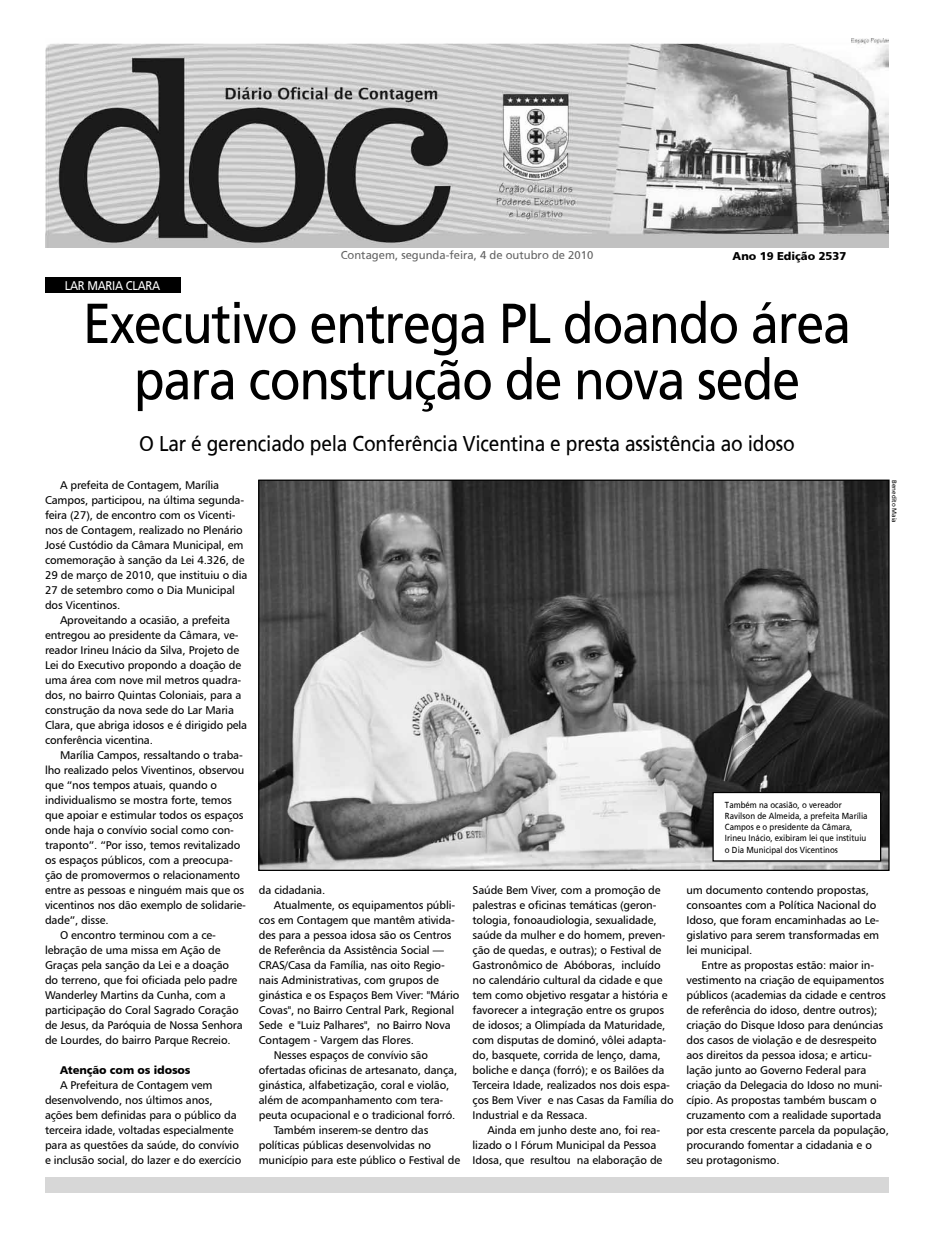
<style>
.page{position:relative;width:934px;height:1238px;background:#fff}
.page>*{position:absolute;margin:0;border:0;box-sizing:border-box;transform-origin:0 0}
.t1{font:56.25px/56.2px "Frutiger";letter-spacing:-.025em;color:#000;text-align:center;scale:.9 1}
.t2{font:21.25px "Frutiger";letter-spacing:-.01em;color:#000;scale:.9 1}
.t3{font:12.5px "Frutiger";letter-spacing:-.025em;color:#fff;scale:.9 1}
.t4{font:11.25px/15px "Humanist 777 BT Roman B";letter-spacing:-.01em;color:#000}
.t5{font:11.25px "Frutiger";color:#636363}
.t6{font:11.25px "Humanist 777 BT Black B";letter-spacing:-.01em;color:#000}
.t7{font:900 11.25px "Frutiger";color:#000}
.t8{font:8.75px/11.2px "Frutiger";color:#000;scale:.9 1}
.t9{font:6.25px "Frutiger";color:#000}
</style>
<div class="page">
<div style="left:45px;top:1178px;width:844px;height:14px;background:#d7d7d7"></div>
<img style="left:260px;top:481px;width:627px;height:388px">
<img style="left:45px;top:38px;width:844px;height:209px">
<div style="left:45px;top:278px;width:135px;height:14px;background:#000"></div>
<div style="left:713px;top:792px;width:167px;height:69px;background:#fff"></div>
<div style="left:712px;top:792px;width:169px;height:69px;border:1px solid #000"></div>
<p class="t3" style="left:65px;top:278px;width:108px">LAR MARIA CLARA</p>
<p class="t5" style="left:341px;top:248px;width:254px">Contagem, segunda-feira, 4 de outubro de 2010</p>
<p class="t7" style="left:732px;top:249px;width:115px">Ano 19 Edição 2537</p>
<h1 class="t1" style="left:83px;top:295px;width:855px">Executivo entrega PL doando área para construção de nova sede</h1>
<h2 class="t2" style="left:139px;top:431px;width:730px">O Lar é gerenciado pela Conferência Vicentina e presta assistência ao idoso</h2>
<p class="t4" style="left:60px;top:477px;width:161px">A prefeita de Contagem, Marília</p>
<p class="t4" style="left:45px;top:492px;width:201px">Campos, participou, na última segunda-</p>
<p class="t4" style="left:45px;top:507px;width:192px">feira (27), de encontro com os Vicenti-</p>
<p class="t4" style="left:45px;top:522px;width:199px">nos de Contagem, realizado no Plenário</p>
<p class="t4" style="left:45px;top:537px;width:200px">José Custódio da Câmara Municipal, em</p>
<p class="t4" style="left:45px;top:552px;width:201px">comemoração à sanção da Lei 4.326, de</p>
<p class="t4" style="left:45px;top:567px;width:204px">29 de março de 2010, que instituiu o dia</p>
<p class="t4" style="left:45px;top:582px;width:191px">27 de setembro como o Dia Municipal</p>
<p class="t4" style="left:45px;top:597px;width:77px">dos Vicentinos.</p>
<p class="t4" style="left:60px;top:612px;width:172px">Aproveitando a ocasião, a prefeita</p>
<p class="t4" style="left:45px;top:627px;width:195px">entregou ao presidente da Câmara, ve-</p>
<p class="t4" style="left:45px;top:642px;width:196px">reador Irineu Inácio da Silva, Projeto de</p>
<p class="t4" style="left:45px;top:657px;width:198px">Lei do Executivo propondo a doação de</p>
<p class="t4" style="left:45px;top:672px;width:198px">uma área com nove mil metros quadra-</p>
<p class="t4" style="left:45px;top:687px;width:198px">dos, no bairro Quintas Coloniais, para a</p>
<p class="t4" style="left:45px;top:702px;width:190px">construção da nova sede do Lar Maria</p>
<p class="t4" style="left:45px;top:717px;width:204px">Clara, que abriga idosos e é dirigido pela</p>
<p class="t4" style="left:45px;top:732px;width:109px">conferência vicentina.</p>
<p class="t4" style="left:60px;top:747px;width:184px">Marília Campos, ressaltando o traba-</p>
<p class="t4" style="left:45px;top:762px;width:201px">lho realizado pelos Viventinos, observou</p>
<p class="t4" style="left:45px;top:777px;width:174px">que “nos tempos atuais, quando o</p>
<p class="t4" style="left:45px;top:792px;width:188px">individualismo se mostra forte, temos</p>
<p class="t4" style="left:45px;top:807px;width:200px">que apoiar e estimular todos os espaços</p>
<p class="t4" style="left:45px;top:822px;width:191px">onde haja o convívio social como con-</p>
<p class="t4" style="left:45px;top:837px;width:197px">traponto”. “Por isso, temos revitalizado</p>
<p class="t4" style="left:45px;top:852px;width:189px">os espaços públicos, com a preocupa-</p>
<p class="t4" style="left:45px;top:867px;width:197px">ção de promovermos o relacionamento</p>
<p class="t4" style="left:45px;top:882px;width:201px">entre as pessoas e ninguém mais que os</p>
<p class="t4" style="left:45px;top:897px;width:202px">vicentinos nos dão exemplo de solidarie-</p>
<p class="t4" style="left:45px;top:912px;width:65px">dade”, disse.</p>
<p class="t4" style="left:60px;top:927px;width:157px">O encontro terminou com a ce-</p>
<p class="t4" style="left:45px;top:942px;width:177px">lebração de uma missa em Ação de</p>
<p class="t4" style="left:45px;top:957px;width:186px">Graças pela sanção da Lei e a doação</p>
<p class="t4" style="left:45px;top:972px;width:194px">do terreno, que foi oficiada pelo padre</p>
<p class="t4" style="left:45px;top:987px;width:182px">Wanderley Martins da Cunha, com a</p>
<p class="t4" style="left:45px;top:1002px;width:195px">participação do Coral Sagrado Coração</p>
<p class="t4" style="left:45px;top:1017px;width:199px">de Jesus, da Paróquia de Nossa Senhora</p>
<p class="t4" style="left:45px;top:1032px;width:187px">de Lourdes, do bairro Parque Recreio.</p>
<p class="t6" style="left:60px;top:1062px;width:132px">Atenção com os idosos</p>
<p class="t4" style="left:45px;top:1077px;width:198px;text-indent:15px">A Prefeitura de Contagem vem desenvolvendo, nos últimos anos, ações bem definidas para o público da terceira idade, voltadas especialmente para as questões da saúde, do convívio e inclusão social, do lazer e do exercício</p>
<p class="t9" style="left:898px;top:480px;width:44px;rotate:90deg">Benedito Maia</p>
<p class="t8" style="left:725px;top:798px;width:160px">Também na ocasião, o vereador Ravilson de Almeida, a prefeita Marília Campos e o presidente da Câmara, Irineu Inácio, exibiram lei que instituiu o Dia Municipal dos Vicentinos</p>
<p class="t4" style="left:686px;top:882px;width:194px">um documento contendo propostas, consoantes com a Política Nacional do<br>Idoso, que foram encaminhadas ao Le&shy;gislativo para serem transformadas em lei municipal.</p>
<p class="t4" style="left:686px;top:957px;width:204px;text-indent:15px">Entre as propostas estão: maior in&shy;vestimento na criação de equipamentos públicos (academias da cidade e centros de referência do idoso, dentre outros); criação do Disque Idoso para denúncias dos casos de violação e de desrespeito aos direitos da pessoa idosa; e articu&shy;lação junto ao Governo Federal para criação da Delegacia do Idoso no muni&shy;cípio. As propostas também buscam o cruzamento com a realidade suportada por esta crescente parcela da população, procurando fomentar a cidadania e o seu protagonismo.</p>
<p class="t4" style="left:472px;top:882px;width:203px">Saúde Bem Viver, com a promoção de palestras e oficinas temáticas (geron&shy;tologia, fonoaudiologia, sexualidade, saúde da mulher e do homem, preven&shy;ção de quedas, e outras); o Festival de Gastronômico de Abóboras, incluído no calendário cultural da cidade e que tem como objetivo resgatar a história e favorecer a integração entre os grupos de idosos; a Olimpíada da Maturidade, com disputas de dominó, vôlei adapta&shy;do, basquete, corrida de lenço, dama, boliche e dança (forró); e os Bailões da Terceira Idade, realizados nos dois espa&shy;ços Bem Viver e nas Casas da Família do Industrial e da Ressaca.</p>
<p class="t4" style="left:472px;top:1122px;width:191px;text-indent:15px">Ainda em junho deste ano, foi rea&shy;lizado o I Fórum Municipal da Pessoa<br>Idosa, que resultou na elaboração de</p>
<p class="t4" style="left:259px;top:882px;width:68px">da cidadania.</p>
<p class="t4" style="left:274px;top:897px;width:183px">Atualmente, os equipamentos públi-</p>
<p class="t4" style="left:259px;top:912px;width:198px">cos em Contagem que mantêm ativida-</p>
<p class="t4" style="left:259px;top:927px;width:194px">des para a pessoa idosa são os Centros</p>
<p class="t4" style="left:259px;top:942px;width:187px">de Referência da Assistência Social —</p>
<p class="t4" style="left:259px;top:957px;width:188px">CRAS/Casa da Família, nas oito Regio-</p>
<p class="t4" style="left:259px;top:972px;width:182px">nais Administrativas, com grupos de</p>
<p class="t4" style="left:259px;top:987px;width:202px">ginástica e os Espaços Bem Viver: "Mário</p>
<p class="t4" style="left:259px;top:1002px;width:197px">Covas", no Bairro Central Park, Regional</p>
<p class="t4" style="left:259px;top:1017px;width:193px">Sede e "Luiz Palhares", no Bairro Nova</p>
<p class="t4" style="left:259px;top:1032px;width:157px">Contagem - Vargem das Flores.</p>
<p class="t4" style="left:274px;top:1047px;width:156px">Nesses espaços de convívio são</p>
<p class="t4" style="left:259px;top:1062px;width:200px">ofertadas oficinas de artesanato, dança,</p>
<p class="t4" style="left:259px;top:1077px;width:192px">ginástica, alfabetização, coral e violão,</p>
<p class="t4" style="left:259px;top:1092px;width:186px">além de acompanhamento com tera-</p>
<p class="t4" style="left:259px;top:1107px;width:198px">peuta ocupacional e o tradicional forró.</p>
<p class="t4" style="left:274px;top:1122px;width:156px">Também inserem-se dentro das</p>
<p class="t4" style="left:259px;top:1137px;width:174px">políticas públicas desenvolvidas no</p>
<p class="t4" style="left:259px;top:1152px;width:203px">município para este público o Festival de</p>
</div>
